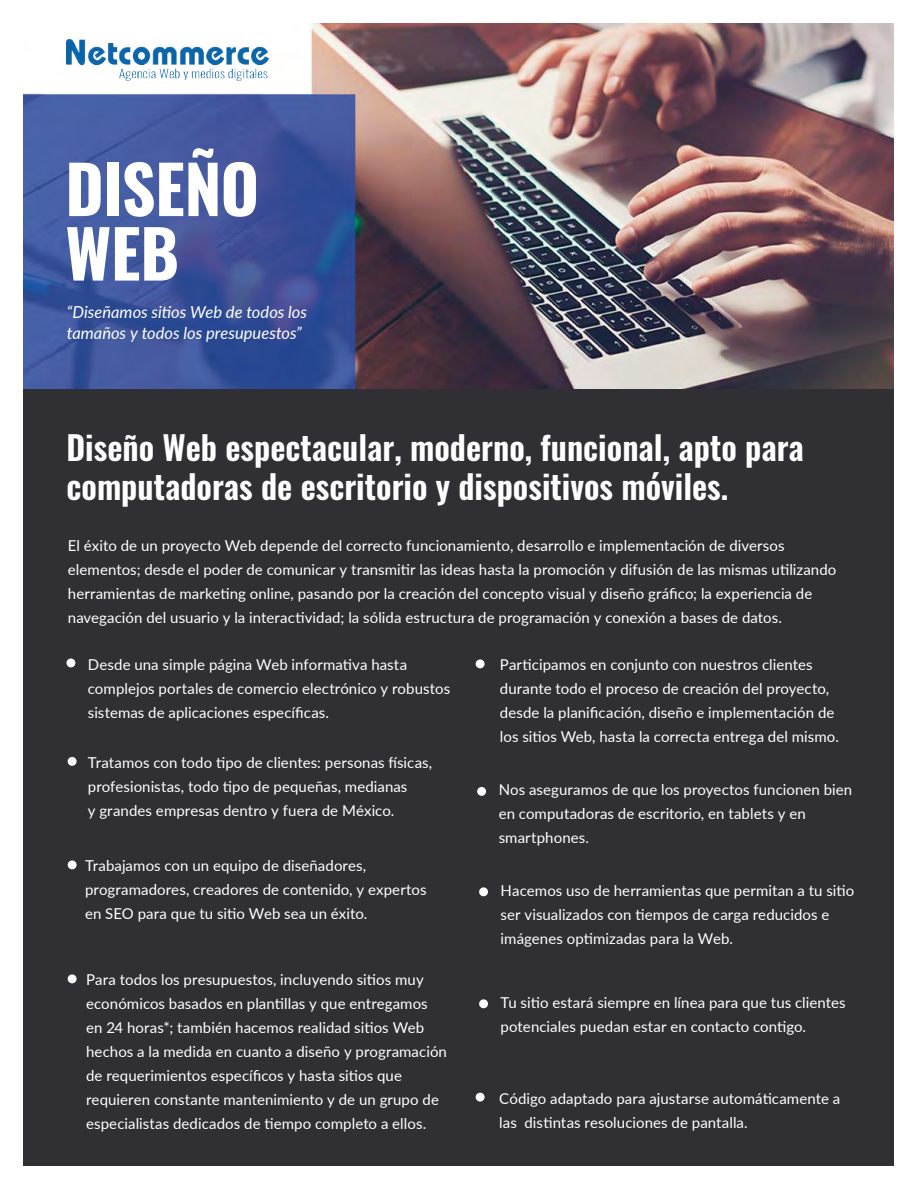
<style>
.page{position:relative;width:918px;height:1188px;background:#fff}
.page>*{position:absolute;margin:0;border:0;box-sizing:border-box;transform-origin:0 0}
.t1{font:700 66px/64.5px "Oswald";letter-spacing:-.005em;color:#fff}
.t2{font:600 33px/39px "Oswald";color:#fff}
.t3{font:italic 16.5px/21px "Lato";color:#fff}
.t4{font:15px/24px "Lato";letter-spacing:.005em;color:#fff}
</style>
<div class="page">
<img style="left:23px;top:23px;width:871px;height:366px">
<div style="left:22px;top:389px;width:873px;height:778px;background:#302f34"></div>
<div style="left:66px;top:659px;width:9px;height:8px;background:#fff;border-radius:50%"></div>
<div style="left:68px;top:757px;width:9px;height:9px;background:#fff;border-radius:50%"></div>
<div style="left:68px;top:860px;width:9px;height:9px;background:#fff;border-radius:50%"></div>
<div style="left:68px;top:974px;width:9px;height:9px;background:#fff;border-radius:50%"></div>
<div style="left:476px;top:659px;width:9px;height:9px;background:#fff;border-radius:50%"></div>
<div style="left:476px;top:1093px;width:9px;height:9px;background:#fff;border-radius:50%"></div>
<div style="left:477px;top:787px;width:9px;height:9px;background:#fff;border-radius:50%"></div>
<img style="left:61px;top:36px;width:215px;height:48px">
<div style="left:479px;top:887px;width:9px;height:9px;background:#fff;border-radius:50%"></div>
<div style="left:479px;top:999px;width:9px;height:9px;background:#fff;border-radius:50%"></div>
<h1 class="t1" style="left:65px;top:159px;width:195px">DISEÑO<br>WEB</h1>
<p class="t3" style="left:67px;top:301px;width:242px">“Diseñamos sitios Web de todos los tamaños y todos los presupuestos”</p>
<h2 class="t2" style="left:66px;top:429px;width:739px">Diseño Web espectacular, moderno, funcional, apto para computadoras de escritorio y dispositivos móviles.</h2>
<p class="t4" style="left:68px;top:533px;width:770px">El éxito de un proyecto Web depende del correcto funcionamiento, desarrollo e implementación de diversos elementos; desde el poder de comunicar y transmitir las ideas hasta la promoción y difusión de las mismas utilizando herramientas de marketing online, pasando por la creación del concepto visual y diseño gráfico; la experiencia de navegación del usuario y la interactividad; la sólida estructura de programación y conexión a bases de datos.</p>
<p class="t4" style="left:88px;top:652px;width:364px">Desde una simple página Web informativa hasta complejos portales de comercio electrónico y robustos sistemas de aplicaciones específicas.</p>
<p class="t4" style="left:88px;top:750px;width:346px">Tratamos con todo tipo de clientes: personas físicas, profesionistas, todo tipo de pequeñas, medianas<br>y grandes empresas dentro y fuera de México.</p>
<p class="t4" style="left:500px;top:652px;width:340px">Participamos en conjunto con nuestros clientes durante todo el proceso de creación del proyecto, desde la planificación, diseño e implementación de los sitios Web, hasta la correcta entrega del mismo.</p>
<p class="t4" style="left:499px;top:777px;width:355px">Nos aseguramos de que los proyectos funcionen bien en computadoras de escritorio, en tablets y en smartphones.</p>
<p class="t4" style="left:85px;top:853px;width:343px">Trabajamos con un equipo de diseñadores, programadores, creadores de contenido, y expertos en SEO para que tu sitio Web sea un éxito.</p>
<p class="t4" style="left:86px;top:967px;width:362px">Para todos los presupuestos, incluyendo sitios muy económicos basados en plantillas y que entregamos en 24 horas*; también hacemos realidad sitios Web hechos a la medida en cuanto a diseño y programación de requerimientos específicos y hasta sitios que requieren constante mantenimiento y de un grupo de especialistas dedicados de tiempo completo a ellos.</p>
<p class="t4" style="left:501px;top:878px;width:355px">Hacemos uso de herramientas que permitan a tu sitio ser visualizados con tiempos de carga reducidos e imágenes optimizadas para la Web.</p>
<p class="t4" style="left:501px;top:990px;width:347px">Tu sitio estará siempre en línea para que tus clientes potenciales puedan estar en contacto contigo.</p>
<p class="t4" style="left:499px;top:1086px;width:343px">Código adaptado para ajustarse automáticamente a las distintas resoluciones de pantalla.</p>
</div>
